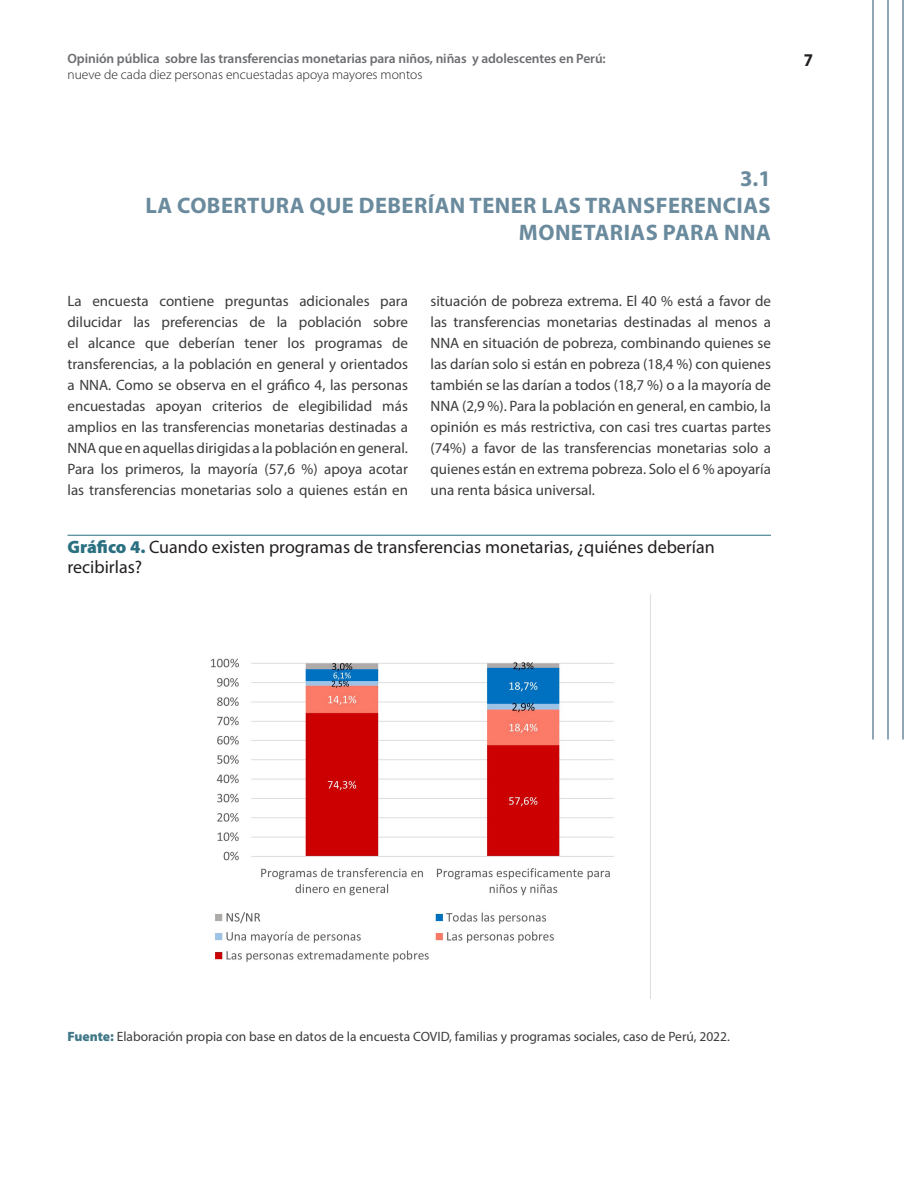
<style>
.page{position:relative;width:918px;height:1188px;background:#fff}
.page>*{position:absolute;margin:0;border:0;box-sizing:border-box;transform-origin:0 0}
.title_2{font:700 22.5px/27px "Myriad Pro";letter-spacing:.02em;color:#6a8a9d;text-align:right}
.titulo_de_graf{font:18px/19.4px "Myriad Pro";color:#231f20}
.t1{font:700 semi-condensed 18px "Myriad Pro";color:#231f20}
.txt{font:15px/21px "Myriad Pro";color:#3c3c3d;text-align:justify}
.Fuente_graf{font:13.5px "Myriad Pro";color:#3c3c3d}
.t2{font:600 13.5px "Myriad Pro";letter-spacing:-.005em;color:#6c6d70}
.t3{font:300 13.5px "Myriad Pro";color:#231f20}
.s1{font-weight:900;color:#2a7081}
.s2{font-weight:900;color:#417888}
</style>
<div class="page">
<hr style="left:872px;top:0;width:2px;height:740px;background:#6a8a9d">
<hr style="left:887px;top:0;width:2px;height:740px;background:#6a8a9d">
<hr style="left:902px;top:0;width:2px;height:740px;background:#6a8a9d">
<hr style="left:68px;top:535px;width:703px;height:1px;background:#2a7081">
<img style="left:211px;top:594px;width:440px;height:405px">
<p class="t2" style="left:68px;top:50px;width:540px">Opinión pública sobre las transferencias monetarias para niños, niñas y adolescentes en Perú:</p>
<p class="t3" style="left:68px;top:66px;width:356px">nueve de cada diez personas encuestadas apoya mayores montos</p>
<p class="t1" style="left:804px;top:48px;width:11px">7</p>
<p class="title_2" style="left:145px;top:164px;width:627px">3.1<br>LA COBERTURA QUE DEBERÍAN TENER LAS TRANSFERENCIAS<br>MONETARIAS PARA NNA</p>
<p class="txt" style="left:68px;top:290px;width:342px">La encuesta contiene preguntas adicionales para dilucidar las preferencias de la población sobre el alcance que deberían tener los programas de transferencias, a la población en general y orientados a NNA. Como se observa en el gráfico 4, las personas encuestadas apoyan criterios de elegibilidad más amplios en las transferencias monetarias destinadas a NNA que en aquellas dirigidas a la población en general.<br>Para los primeros, la mayoría (57,6 %) apoya acotar las transferencias monetarias solo a quienes están en</p>
<p class="txt" style="left:430px;top:290px;width:342px">situación de pobreza extrema. El 40 % está a favor de las transferencias monetarias destinadas al menos a NNA en situación de pobreza, combinando quienes se las darían solo si están en pobreza (18,4 %) con quienes también se las darían a todos (18,7 %) o a la mayoría de NNA (2,9 %). Para la población en general, en cambio, la opinión es más restrictiva, con casi tres cuartas partes (74%) a favor de las transferencias monetarias solo a quienes están en extrema pobreza. Solo el 6 % apoyaría una renta básica universal.</p>
<p class="titulo_de_graf" style="left:68px;top:537px;width:649px"><span class="s1">Gráfico 4.</span> Cuando existen programas de transferencias monetarias, ¿quiénes deberían recibirlas?</p>
<p class="Fuente_graf" style="left:68px;top:1028px;width:664px"><span class="s2">Fuente:</span> Elaboración propia con base en datos de la encuesta COVID, familias y programas sociales, caso de Perú, 2022.</p>
</div>
